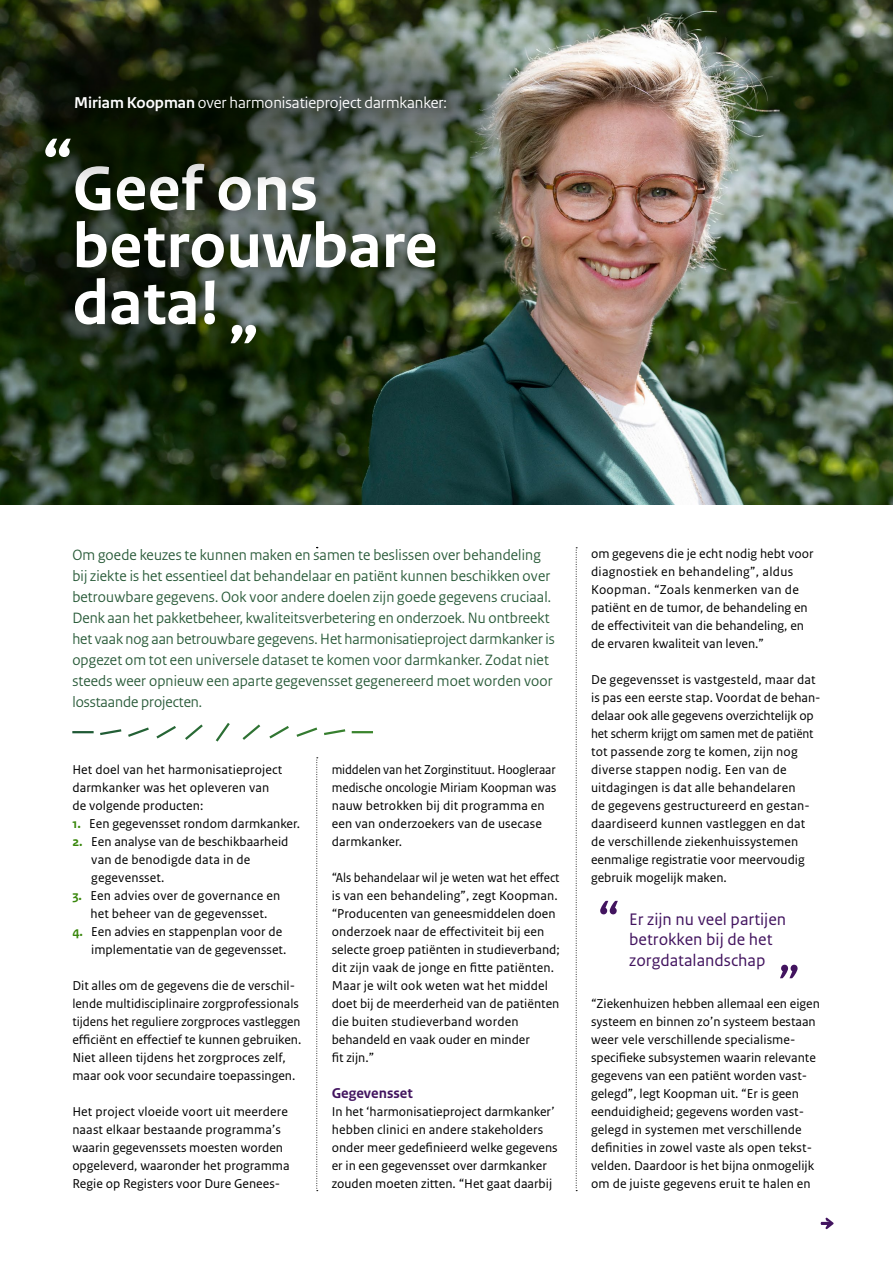
<style>
.page{position:relative;width:893px;height:1263px;background:#fff}
.page>*{position:absolute;margin:0;border:0;box-sizing:border-box;transform-origin:0 0}
.t1{font:700 66px/57px "Rijksoverheid Sans Text";color:#fff}
.t2{font:59.4px "Rijksoverheid Sans Text";color:#42145f}
.t3{font:17.55px/20.2px "Rijksoverheid Sans Text";color:#42145f}
.t4{font:16.5px "Rijksoverheid Sans Heading";color:#fff}
.t5{font:15.75px/21px "Rijksoverheid Sans Heading";letter-spacing:.01em;color:#275937}
.t6{font:700 15px "Rijksoverheid Sans Text";color:#42145f}
.t7{font:13.5px/18px "Rijksoverheid Sans Text";color:#000}
.t8{font:13.5px/18px "Rijksoverheid Sans Text";color:#000;scale:.95 1}
.t9{font:13.5px/18px "Rijksoverheid Sans Text";color:#000;scale:.96 1}
.s1{font-weight:700}
.s2{font-weight:700;color:#39870c}
</style>
<div class="page">
<svg style="left:316px;top:757px;width:2px;height:434px"></svg>
<svg style="left:576px;top:547px;width:1px;height:644px"></svg>
<img style="left:0;top:0;width:893px;height:504px">
<div style="left:0;top:87px;width:511px;height:314px;background:#000;opacity:.75"></div>
<svg style="left:0;top:17px;width:527px;height:175px"></svg>
<svg style="left:72px;top:723px;width:301px;height:18px"></svg>
<svg style="left:821px;top:1218px;width:12px;height:11px"></svg>
<p class="t4" style="left:74px;top:93px;width:374px"><span class="s1">Miriam Koopman</span> over harmonisatieproject darmkanker:</p>
<h1 class="t1" style="left:42px;top:136px;width:32px">“</h1>
<h1 class="t1" style="left:72px;top:161px;width:367px">Geef ons betrouwbare data!</h1>
<h1 class="t1" style="left:259px;top:346px;width:32px;rotate:-180deg">“</h1>
<p class="t5" style="left:72px;top:544px;width:484px">Om goede keuzes te kunnen maken en samen te beslissen over behandeling bij ziekte is het essentieel dat behandelaar en patiënt kunnen beschikken over betrouwbare gegevens. Ook voor andere doelen zijn goede gegevens cruciaal.<br>Denk aan het pakketbeheer, kwaliteitsverbetering en onderzoek. Nu ontbreekt het vaak nog aan betrouwbare gegevens. Het harmonisatieproject darmkanker is opgezet om tot een universele dataset te komen voor darmkanker. Zodat niet steeds weer opnieuw een aparte gegevensset gegenereerd moet worden voor losstaande projecten.</p>
<p class="t7" style="left:72px;top:761px;width:212px">Het doel van het harmonisatieproject darmkanker was het opleveren van de volgende producten:</p>
<p class="t7" style="left:72px;top:815px;width:229px"><span class="s2">1.</span> Een gegevensset rondom darmkanker.</p>
<p class="t7" style="left:91px;top:833px;width:199px;text-indent:-19px"><span class="s2">2.</span> Een analyse van de beschikbaarheid van de benodigde data in de gegevensset.</p>
<p class="t7" style="left:72px;top:887px;width:209px;text-align:center"><span class="s2">3.</span> Een advies over de governance en het beheer van de gegevensset.</p>
<p class="t7" style="left:91px;top:923px;width:197px;text-indent:-19px"><span class="s2">4.</span> Een advies en stappenplan voor de implementatie van de gegevensset.</p>
<p class="t7" style="left:72px;top:977px;width:231px">Dit alles om de gegevens die de verschil&shy;lende multidisciplinaire zorgprofessionals tijdens het reguliere zorgproces vastleggen efficiënt en effectief te kunnen gebruiken.<br>Niet alleen tijdens het zorgproces zelf, maar ook voor secundaire toepassingen.</p>
<p class="t7" style="left:72px;top:1103px;width:219px">Het project vloeide voort uit meerdere naast elkaar bestaande programma’s waarin gegevenssets moesten worden opgeleverd, waaronder het programma Regie op Registers voor Dure Genees-</p>
<p class="t9" style="left:332px;top:761px;width:235px">middelen van het Zorginstituut. Hoogleraar medische oncologie Miriam Koopman was nauw betrokken bij dit programma en een van onderzoekers van de usecase darmkanker.</p>
<p class="t8" style="left:332px;top:869px;width:242px">“Als behandelaar wil je weten wat het effect is van een behandeling”, zegt Koopman. “Producenten van geneesmiddelen doen onderzoek naar de effectiviteit bij een selecte groep patiënten in studieverband; dit zijn vaak de jonge en fitte patiënten.<br>Maar je wilt ook weten wat het middel doet bij de meerderheid van de patiënten die buiten studieverband worden behandeld en vaak ouder en minder<br>fit zijn.”</p>
<p class="t6" style="left:332px;top:1085px;width:83px">Gegevensset</p>
<p class="t7" style="left:332px;top:1103px;width:228px">In het ‘harmonisatieproject darmkanker’ hebben clinici en andere stakeholders onder meer gedefinieerd welke gegevens er in een gegevensset over darmkanker zouden moeten zitten. “Het gaat daarbij</p>
<p class="t7" style="left:591px;top:545px;width:224px">om gegevens die je echt nodig hebt voor diagnostiek en behandeling”, aldus Koopman. “Zoals kenmerken van de patiënt en de tumor, de behandeling en de effectiviteit van die behandeling, en de ervaren kwaliteit van leven.”</p>
<p class="t7" style="left:591px;top:671px;width:231px">De gegevensset is vastgesteld, maar dat is pas een eerste stap. Voordat de behan&shy;delaar ook alle gegevens overzichtelijk op het scherm krijgt om samen met de patiënt tot passende zorg te komen, zijn nog diverse stappen nodig. Een van de uitdagingen is dat alle behandelaren<br>de gegevens gestructureerd en gestan&shy;daardiseerd kunnen vastleggen en dat de verschillende ziekenhuissystemen eenmalige registratie voor meervoudig gebruik mogelijk maken.</p>
<h2 class="t2" style="left:596px;top:889px;width:26px">“</h2>
<p class="t3" style="left:629px;top:909px;width:159px">Er zijn nu veel partijen betrokken bij de het zorgdatalandschap</p>
<h2 class="t2" style="left:777px;top:953px;width:26px">”</h2>
<p class="t7" style="left:591px;top:995px;width:230px">“Ziekenhuizen hebben allemaal een eigen systeem en binnen zo’n systeem bestaan weer vele verschillende specialisme&shy;specifieke subsystemen waarin relevante gegevens van een patiënt worden vast&shy;gelegd”, legt Koopman uit. “Er is geen eenduidigheid; gegevens worden vast&shy;gelegd in systemen met verschillende definities in zowel vaste als open tekst&shy;velden. Daardoor is het bijna onmogelijk om de juiste gegevens eruit te halen en</p>
</div>
